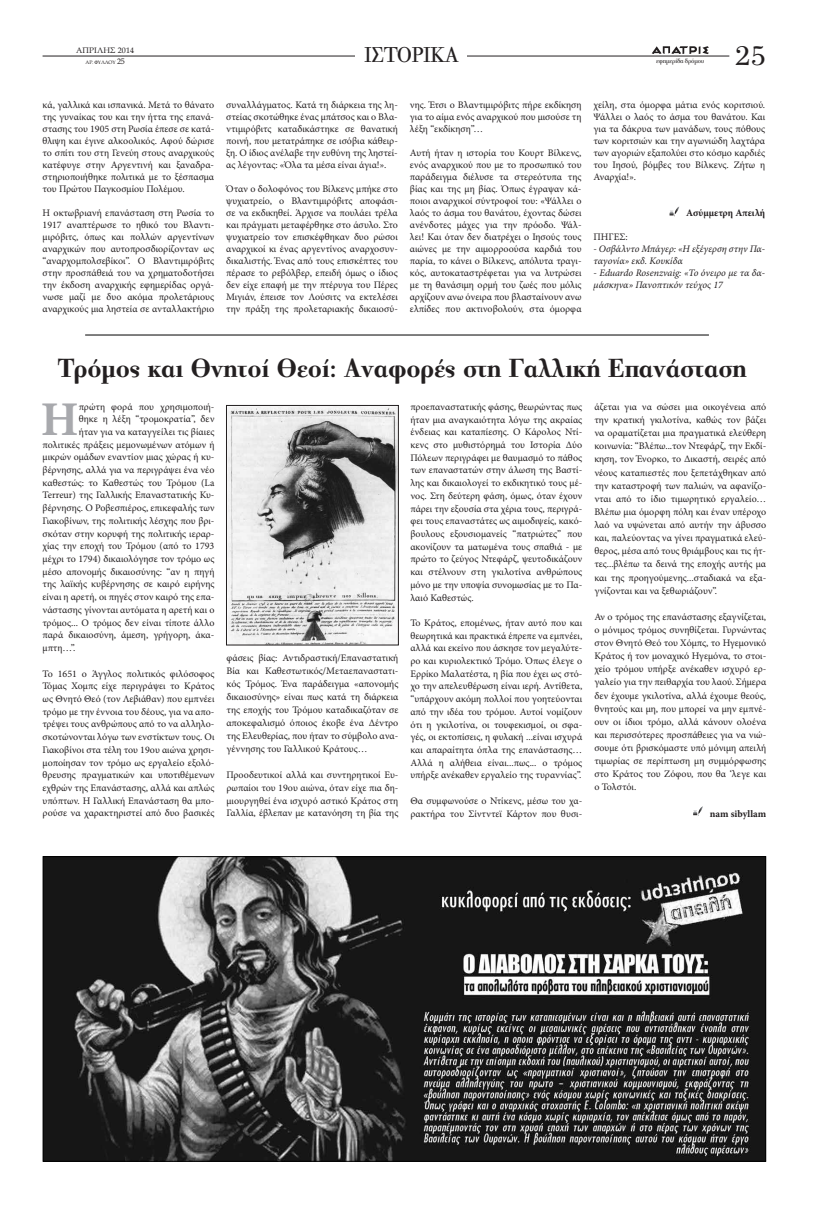
<style>
.page{position:relative;width:823px;height:1219px;background:#fff}
.page>*{position:absolute;margin:0;border:0;box-sizing:border-box;transform-origin:0 0}
.t1{font:700 48.5px "Minion Pro";color:#a8a9ad}
.t2{font:30px "PF Bodoni Text";color:#231f20}
.t3{font:700 28px "PF Bodoni Text";letter-spacing:-.01em;color:#231f20}
.t4{font:23px "PF Bodoni Text";letter-spacing:-.03em;color:#231f20}
.t5{font:10px/12px "Minion Pro";color:#231f20;text-align:justify}
.t6{font:italic 10px/12px "Minion Pro";color:#231f20}
.t7{font:700 10px "Minion Pro";color:#231f20}
.t8{font:8px "Book Antiqua";letter-spacing:.02em;color:#231f20}
.t9{font:7px "PF Bodoni Text";letter-spacing:-.03em;color:#231f20}
.t10{font:5px "Book Antiqua";letter-spacing:-.03em;color:#231f20}
.s1{color:#fff}
.s2{font-size:8px}
</style>
<div class="page">
<hr style="left:43px;top:56px;width:686px;height:1px;background:#231f20">
<svg style="left:651px;top:46px;width:57px;height:8px"></svg>
<img style="left:228px;top:407px;width:168px;height:236px">
<div style="left:226px;top:405px;width:172px;height:240px;border:1px solid #231f20"></div>
<svg style="left:669px;top:207px;width:10px;height:10px"></svg>
<svg style="left:693px;top:807px;width:9px;height:9px"></svg>
<hr style="left:85px;top:334px;width:623px;height:1px;background:#000">
<img style="left:45px;top:858px;width:718px;height:302px">
<div style="left:356px;top:46px;width:111px;height:16px;background:#fff"></div>
<p class="t8" style="left:76px;top:44px;width:60px">ΑΠΡΙΛΗΣ 2014</p>
<h3 class="t4" style="left:356px;top:42px;width:111px"><span class="s1">-</span>ΙΣΤΟΡΙΚΑ<span class="s1">-</span></h3>
<p class="t10" style="left:86px;top:59px;width:41px">AΡ. ΦΥΛΛΟΥ <span class="s2">25</span></p>
<p class="t9" style="left:655px;top:57px;width:50px">εφημερίδα δρόμου</p>
<h2 class="t2" style="left:735px;top:39px;width:32px">25</h2>
<p class="t5" style="left:43px;top:99px;width:173px">κά, γαλλικά και ισπανικά. Μετά το θάνατο της γυναίκας του και την ήττα της επανά&shy;στασης του 1905 στη Ρωσία έπεσε σε κατά&shy;θλιψη και έγινε αλκοολικός. Αφού δώρισε το σπίτι του στη Γενεύη στους αναρχικούς κατέφυγε στην Αργεντινή και ξαναδρα&shy;στηριοποιήθηκε πολιτικά με το ξέσπασμα του Πρώτου Παγκοσμίου Πολέμου.</p>
<p class="t5" style="left:43px;top:207px;width:173px">Η οκτωβριανή επανάσταση στη Ρωσία το 1917 αναπτέρωσε το ηθικό του Βλαντι&shy;μιρόβιτς, όπως και πολλών αργεντίνων αναρχικών που αυτοπροσδιορίζονταν ως “αναρχομπολσεβίκοι”. Ο Βλαντιμιρόβιτς στην προσπάθειά του να χρηματοδοτήσει την έκδοση αναρχικής εφημερίδας οργά&shy;νωσε μαζί με δυο ακόμα προλετάριους αναρχικούς μια ληστεία σε ανταλλακτήριο</p>
<p class="t5" style="left:226px;top:99px;width:173px">συναλλάγματος. Κατά τη διάρκεια της λη&shy;στείας σκοτώθηκε ένας μπάτσος και ο Βλα&shy;ντιμιρόβιτς καταδικάστηκε σε θανατική ποινή, που μετατράπηκε σε ισόβια κάθειρ&shy;ξη. Ο ίδιος ανέλαβε την ευθύνη της ληστεί&shy;ας λέγοντας: «Όλα τα μέσα είναι άγια!».</p>
<p class="t5" style="left:226px;top:183px;width:173px">Όταν ο δολοφόνος του Βίλκενς μπήκε στο ψυχιατρείο, ο Βλαντιμιρόβιτς αποφάσι&shy;σε να εκδικηθεί. Άρχισε να πουλάει τρέλα και πράγματι μεταφέρθηκε στο άσυλο. Στο ψυχιατρείο τον επισκέφθηκαν δυο ρώσοι αναρχικοί κι ένας αργεντίνος αναρχοσυν&shy;δικαλιστής. Ένας από τους επισκέπτες του πέρασε το ρεβόλβερ, επειδή όμως ο ίδιος δεν είχε επαφή με την πτέρυγα του Πέρες Μιγιάν, έπεισε τον Λούσιτς να εκτελέσει την πράξη της προλεταριακής δικαιοσύ-</p>
<p class="t5" style="left:409px;top:99px;width:173px">νης. Έτσι ο Βλαντιμιρόβιτς πήρε εκδίκηση για το αίμα ενός αναρχικού που μισούσε τη λέξη “εκδίκηση”…</p>
<p class="t5" style="left:409px;top:147px;width:173px">Αυτή ήταν η ιστορία του Κουρτ Βίλκενς, ενός αναρχικού που με το προσωπικό του παράδειγμα διέλυσε τα στερεότυπα της βίας και της μη βίας. Όπως έγραψαν κά&shy;ποιοι αναρχικοί σύντροφοί του: «Ψάλλει ο λαός το άσμα του θανάτου, έχοντας δώσει ανένδοτες μάχες για την πρόοδο. Ψάλ&shy;λει! Και όταν δεν διατρέχει ο Ιησούς τους αιώνες με την αιμορροούσα καρδιά του παρία, το κάνει ο Βίλκενς, απόλυτα τραγι&shy;κός, αυτοκαταστρέφεται για να λυτρώσει με τη θανάσιμη ορμή του ζωές που μόλις αρχίζουν ανω όνειρα που βλασταίνουν ανω ελπίδες που ακτινοβολούν, στα όμορφα</p>
<p class="t5" style="left:593px;top:99px;width:173px">χείλη, στα όμορφα μάτια ενός κοριτσιού.<br>Ψάλλει ο λαός το άσμα του θανάτου. Και για τα δάκρυα των μανάδων, τους πόθους των κοριτσιών και την αγωνιώδη λαχτάρα των αγοριών εξαπολύει στο κόσμο καρδιές του Ιησού, βόμβες του Βίλκενς. Ζήτω η Αναρχία!».</p>
<p class="t7" style="left:685px;top:206px;width:80px">Ασύμμετρη Απειλή</p>
<p class="t5" style="left:593px;top:231px;width:36px">ΠΗΓΕΣ:</p>
<p class="t6" style="left:593px;top:243px;width:173px">- Οσβάλντο Μπάγερ: «Η εξέγερση στην Πα&shy;ταγονία» εκδ. Κουκίδα</p>
<p class="t6" style="left:593px;top:267px;width:173px">- Eduardo Rosenzvaig: «Το όνειρο με τα δα&shy;μάσκηνα» Πανοπτικόν τεύχος 17</p>
<h3 class="t3" style="left:58px;top:353px;width:690px">Τρόμος και Θνητοί Θεοί: Αναφορές στη Γαλλική Επανάσταση</h3>
<h1 class="t1" style="left:41px;top:385px;width:39px">Η</h1>
<p class="t5" style="left:79px;top:401px;width:137px">πρώτη φορά που χρησιμοποιή-</p>
<p class="t5" style="left:79px;top:413px;width:137px">θηκε η λέξη “τρομοκρατία”, δεν</p>
<p class="t5" style="left:79px;top:426px;width:137px">ήταν για να καταγγείλει τις βίαιες</p>
<p class="t5" style="left:43px;top:438px;width:173px">πολιτικές πράξεις μεμονωμένων ατόμων ή</p>
<p class="t5" style="left:43px;top:451px;width:173px">μικρών ομάδων εναντίον μιας χώρας ή κυ-</p>
<p class="t5" style="left:43px;top:464px;width:173px">βέρνησης, αλλά για να περιγράψει ένα νέο</p>
<p class="t5" style="left:43px;top:477px;width:173px">καθεστώς: το Καθεστώς του Τρόμου (La</p>
<p class="t5" style="left:43px;top:489px;width:173px">Terreur) της Γαλλικής Επαναστατικής Κυ-</p>
<p class="t5" style="left:43px;top:502px;width:173px">βέρνησης. O Ροβεσπιέρος, επικεφαλής των</p>
<p class="t5" style="left:43px;top:515px;width:173px">Γιακοβίνων, της πολιτικής λέσχης που βρι-</p>
<p class="t5" style="left:43px;top:527px;width:173px">σκόταν στην κορυφή της πολιτικής ιεραρ-</p>
<p class="t5" style="left:43px;top:540px;width:173px">χίας την εποχή του Τρόμου (από το 1793</p>
<p class="t5" style="left:43px;top:553px;width:173px">μέχρι το 1794) δικαιολόγησε τον τρόμο ως</p>
<p class="t5" style="left:43px;top:566px;width:173px">μέσο απονομής δικαιοσύνης: “αν η πηγή</p>
<p class="t5" style="left:43px;top:578px;width:173px">της λαϊκής κυβέρνησης σε καιρό ειρήνης</p>
<p class="t5" style="left:43px;top:591px;width:173px">είναι η αρετή, οι πηγές στον καιρό της επα-</p>
<p class="t5" style="left:43px;top:604px;width:173px">νάστασης γίνονται αυτόματα η αρετή και ο</p>
<p class="t5" style="left:43px;top:616px;width:173px">τρόμος... Ο τρόμος δεν είναι τίποτε άλλο</p>
<p class="t5" style="left:43px;top:629px;width:173px">παρά δικαιοσύνη, άμεση, γρήγορη, άκα-</p>
<p class="t5" style="left:43px;top:642px;width:34px">μπτη…”.</p>
<p class="t5" style="left:43px;top:667px;width:173px;line-height:12.7px">Το 1651 ο Άγγλος πολιτικός φιλόσοφος Τόμας Χομπς είχε περιγράψει το Κράτος ως Θνητό Θεό (τον Λεβιάθαν) που εμπνέει τρόμο με την έννοια του δέους, για να απο&shy;τρέψει τους ανθρώπους από το να αλληλο&shy;σκοτώνονται λόγω των ενστίκτων τους. Οι Γιακοβίνοι στα τέλη του 19ου αιώνα χρησι&shy;μοποίησαν τον τρόμο ως εργαλείο εξολό&shy;θρευσης πραγματικών και υποτιθέμενων εχθρών της Επανάστασης, αλλά και απλώς υπόπτων. Η Γαλλική Επανάσταση θα μπο&shy;ρούσε να χαρακτηριστεί από δυο βασικές</p>
<p class="t5" style="left:226px;top:652px;width:173px;line-height:12.9px">φάσεις βίας: Αντιδραστική/Επαναστατική Βία και Καθεστωτικός/Μεταεπαναστατι&shy;κός Τρόμος. Ένα παράδειγμα «απονομής δικαιοσύνης» είναι πως κατά τη διάρκεια της εποχής του Τρόμου καταδικαζόταν σε αποκεφαλισμό όποιος έκοβε ένα Δέντρο της Ελευθερίας, που ήταν το σύμβολο ανα&shy;γέννησης του Γαλλικού Κράτους…</p>
<p class="t5" style="left:226px;top:768px;width:173px;line-height:12.9px">Προοδευτικοί αλλά και συντηρητικοί Ευ&shy;ρωπαίοι του 19ου αιώνα, όταν είχε πια δη&shy;μιουργηθεί ένα ισχυρό αστικό Κράτος στη Γαλλία, έβλεπαν με κατανόηση τη βία της</p>
<p class="t5" style="left:410px;top:400px;width:173px;line-height:12.7px">προεπαναστατικής φάσης, θεωρώντας πως ήταν μια αναγκαιότητα λόγω της ακραίας ένδειας και καταπίεσης. Ο Κάρολος Ντί&shy;κενς στο μυθιστόρημά του Ιστορία Δύο Πόλεων περιγράφει με θαυμασμό το πάθος των επαναστατών στην άλωση της Βαστί&shy;λης και δικαιολογεί το εκδικητικό τους μέ&shy;νος. Στη δεύτερη φάση, όμως, όταν έχουν πάρει την εξουσία στα χέρια τους, περιγρά&shy;φει τους επαναστάτες ως αιμοδιψείς, κακό&shy;βουλους εξουσιομανείς “πατριώτες” που ακονίζουν τα ματωμένα τους σπαθιά - με πρώτο το ζεύγος Ντεφάρζ, ψευτοδικάζουν και στέλνουν στη γκιλοτίνα ανθρώπους μόνο με την υποψία συνομωσίας με το Πα&shy;λαιό Καθεστώς.</p>
<p class="t5" style="left:410px;top:616px;width:173px;line-height:12.7px">Το Κράτος, επομένως, ήταν αυτό που και θεωρητικά και πρακτικά έπρεπε να εμπνέει, αλλά και εκείνο που άσκησε τον μεγαλύτε&shy;ρο και κυριολεκτικό Τρόμο. Όπως έλεγε ο Ερρίκο Μαλατέστα, η βία που έχει ως στό&shy;χο την απελευθέρωση είναι ιερή. Αντίθετα, “υπάρχουν ακόμη πολλοί που γοητεύονται από την ιδέα του τρόμου. Αυτοί νομίζουν ότι η γκιλοτίνα, οι τουφεκισμοί, οι σφα&shy;γές, οι εκτοπίσεις, η φυλακή ...είναι ισχυρά και απαραίτητα όπλα της επανάστασης… Αλλά η αλήθεια είναι...πως... ο τρόμος υπήρξε ανέκαθεν εργαλείο της τυραννίας”.</p>
<p class="t5" style="left:410px;top:794px;width:173px;line-height:12.7px">Θα συμφωνούσε ο Ντίκενς, μέσω του χα&shy;ρακτήρα του Σίντντεϊ Κάρτον που θυσι-</p>
<p class="t5" style="left:594px;top:400px;width:173px;line-height:13.1px">άζεται για να σώσει μια οικογένεια από την κρατική γκιλοτίνα, καθώς τον βάζει να οραματίζεται μια πραγματικά ελεύθερη κοινωνία: “Βλέπω...τον Ντεφάρζ, την Εκδί&shy;κηση, τον Ένορκο, το Δικαστή, σειρές από νέους καταπιεστές που ξεπετάχθηκαν από την καταστροφή των παλιών, να αφανίζο&shy;νται από το ίδιο τιμωρητικό εργαλείο… Βλέπω μια όμορφη πόλη και έναν υπέροχο λαό να υψώνεται από αυτήν την άβυσσο και, παλεύοντας να γίνει πραγματικά ελεύ&shy;θερος, μέσα από τους θριάμβους και τις ήτ&shy;τες...βλέπω τα δεινά της εποχής αυτής μα και της προηγούμενης...σταδιακά να εξα&shy;γνίζονται και να ξεθωριάζουν”.</p>
<p class="t5" style="left:594px;top:610px;width:173px;line-height:13.1px">Αν ο τρόμος της επανάστασης εξαγνίζεται, ο μόνιμος τρόμος συνηθίζεται. Γυρνώντας στον Θνητό Θεό του Χόμπς, το Ηγεμονικό Κράτος ή τον μοναχικό Ηγεμόνα, το στοι&shy;χείο τρόμου υπήρξε ανέκαθεν ισχυρό ερ&shy;γαλείο για την πειθαρχία του λαού. Σήμερα δεν έχουμε γκιλοτίνα, αλλά έχουμε θεούς, θνητούς και μη, που μπορεί να μην εμπνέ&shy;ουν οι ίδιοι τρόμο, αλλά κάνουν ολοένα και περισσότερες προσπάθειες για να νιώ&shy;σουμε ότι βρισκόμαστε υπό μόνιμη απειλή τιμωρίας σε περίπτωση μη συμμόρφωσης στο Κράτος του Ζόφου, που θα ‘λεγε και ο Τολστόι.</p>
<p class="t7" style="left:709px;top:806px;width:58px">nam sibyllam</p>
</div>
